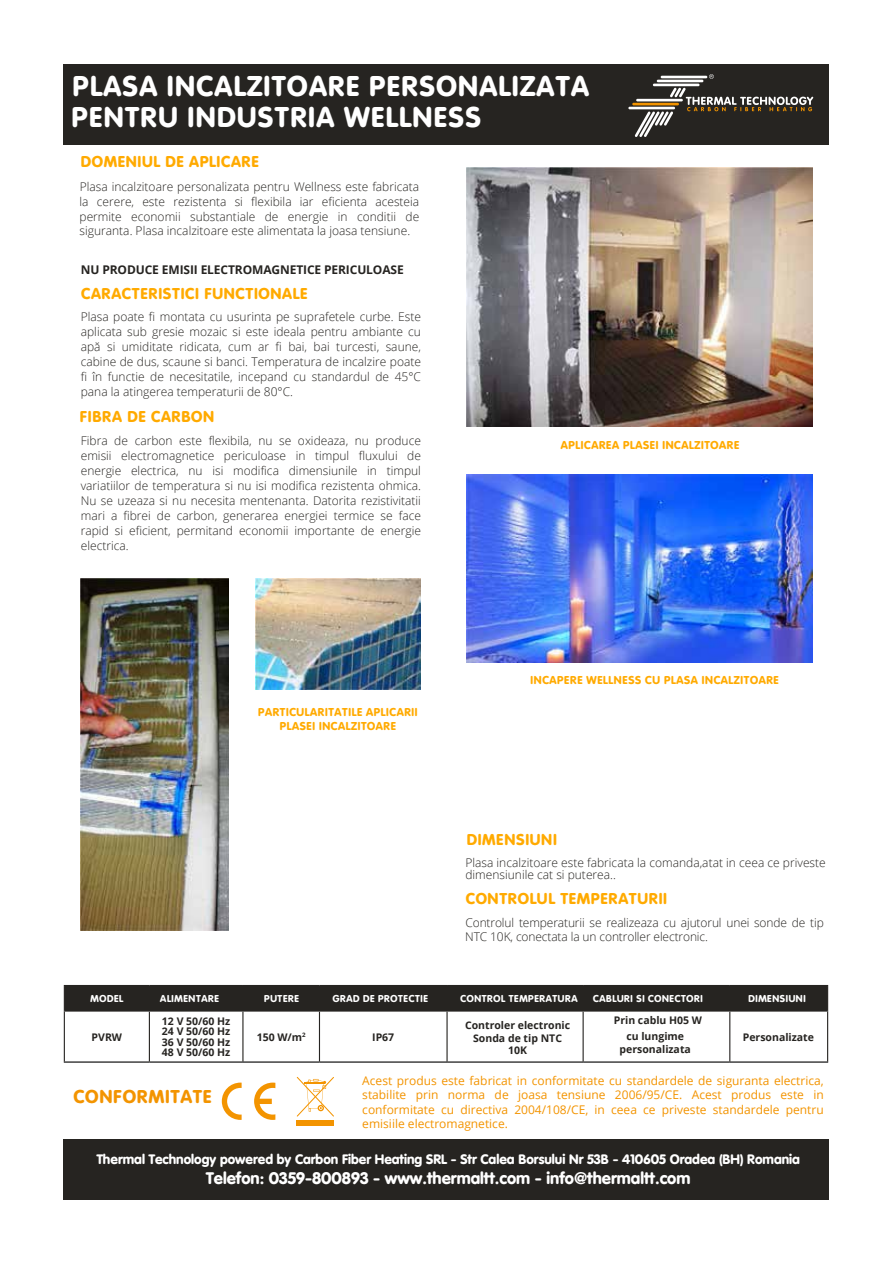
<style>
.page{position:relative;width:893px;height:1263px;background:#fff}
.page>*{position:absolute;margin:0;border:0;box-sizing:border-box;transform-origin:0 0}
.t1{font:30px/31.5px "VAG Round";color:#fff}
.t2{font:19.5px "VAG Round";color:#f39400}
.t3{font:16.5px "VAG Round";color:#fa0}
.t4{font:900 16.5px "VAG Rounded Std";color:#fff}
.t5{font:900 13.5px "VAG Rounded Std";color:#fff}
.t6{font:300 12px/15px "Open Sans";color:#262421;text-align:justify}
.t7{font:12px/14.4px "Open Sans";color:#f39400;text-align:justify}
.t8{font:12px/14.4px "VAG Round";color:#fa0;text-align:center}
.t9{font:700 12px "Open Sans";letter-spacing:-.01em;color:#262421}
.t10{font:700 10.5px/10.5px "Open Sans";color:#262421;text-align:center}
.t11{font:10.5px "VAG Round";color:#fff}
</style>
<div class="page">
<div style="left:64px;top:64px;width:765px;height:81px;background:#262421"></div>
<hr style="left:628px;top:107px;width:47px;height:2px;background:#fff">
<hr style="left:632px;top:103px;width:47px;height:2px;background:#f39400">
<hr style="left:653px;top:84px;width:46px;height:2px;background:#fff">
<hr style="left:657px;top:80px;width:46px;height:2px;background:#fff">
<hr style="left:661px;top:76px;width:46px;height:2px;background:#fff">
<svg style="left:709px;top:74px;width:5px;height:5px"></svg>
<svg style="left:635px;top:88px;width:178px;height:49px"></svg>
<img style="left:467px;top:168px;width:345px;height:259px">
<img style="left:467px;top:475px;width:345px;height:187px">
<img style="left:81px;top:578px;width:148px;height:352px">
<img style="left:255px;top:578px;width:166px;height:111px">
<svg style="left:222px;top:1082px;width:20px;height:38px"></svg>
<svg style="left:254px;top:1082px;width:21px;height:38px"></svg>
<svg style="left:297px;top:1077px;width:37px;height:39px"></svg>
<div style="left:297px;top:1120px;width:37px;height:5px;background:#f39400"></div>
<div style="left:64px;top:985px;width:764px;height:25px;background:#262421"></div>
<hr style="left:64px;top:1010px;width:85px;height:1px;background:#262421">
<hr style="left:64px;top:1011px;width:1px;height:50px;background:#262421">
<hr style="left:149px;top:1010px;width:94px;height:1px;background:#262421">
<hr style="left:149px;top:1011px;width:1px;height:50px;background:#262421">
<hr style="left:243px;top:1010px;width:76px;height:1px;background:#262421">
<hr style="left:242px;top:1011px;width:1px;height:50px;background:#262421">
<hr style="left:319px;top:1010px;width:128px;height:1px;background:#262421">
<hr style="left:319px;top:1011px;width:1px;height:50px;background:#262421">
<hr style="left:447px;top:1010px;width:136px;height:1px;background:#262421">
<hr style="left:446px;top:1011px;width:2px;height:50px;background:#262421">
<hr style="left:583px;top:1010px;width:147px;height:1px;background:#262421">
<hr style="left:583px;top:1011px;width:1px;height:50px;background:#262421">
<hr style="left:730px;top:1010px;width:98px;height:1px;background:#262421">
<hr style="left:729px;top:1011px;width:1px;height:50px;background:#262421">
<hr style="left:827px;top:1011px;width:1px;height:50px;background:#262421">
<hr style="left:64px;top:1061px;width:85px;height:1px;background:#000">
<hr style="left:149px;top:1061px;width:94px;height:1px;background:#000">
<hr style="left:243px;top:1061px;width:76px;height:1px;background:#000">
<hr style="left:319px;top:1061px;width:128px;height:1px;background:#000">
<hr style="left:447px;top:1061px;width:136px;height:1px;background:#000">
<hr style="left:583px;top:1061px;width:147px;height:1px;background:#000">
<hr style="left:730px;top:1061px;width:98px;height:1px;background:#000">
<div style="left:64px;top:1139px;width:765px;height:60px;background:#262421"></div>
<h1 class="t1" style="left:71px;top:70px;width:520px">PLASA INCALZITOARE PERSONALIZATA<br>PENTRU INDUSTRIA WELLNESS</h1>
<h3 class="t3" style="left:80px;top:152px;width:180px">DOMENIUL DE APLICARE</h3>
<p class="t6" style="left:80px;top:179px;width:341px">Plasa incalzitoare personalizata pentru Wellness este fabricata la cerere, este rezistenta si flexibila iar eficienta acesteia permite economii substantiale de energie in conditii de siguranta. Plasa incalzitoare este alimentata la joasa tensiune.</p>
<p class="t9" style="left:81px;top:261px;width:324px">NU PRODUCE EMISII ELECTROMAGNETICE PERICULOASE</p>
<h3 class="t3" style="left:81px;top:284px;width:229px">CARACTERISTICI FUNCTIONALE</h3>
<p class="t6" style="left:81px;top:309px;width:342px">Plasa poate fi montata cu usurinta pe suprafetele curbe. Este aplicata sub gresie mozaic si este ideala pentru ambiante cu apă si umiditate ridicata, cum ar fi bai, bai turcesti, saune, cabine de dus, scaune si banci. Temperatura de incalzire poate fi în functie de necesitatile, incepand cu standardul de 45°C pana la atingerea temperaturii de 80°C.</p>
<h3 class="t3" style="left:80px;top:407px;width:137px">FIBRA DE CARBON</h3>
<p class="t6" style="left:81px;top:433px;width:342px">Fibra de carbon este flexibila, nu se oxideaza, nu produce emisii electromagnetice periculoase in timpul fluxului de energie electrica, nu isi modifica dimensiunile in timpul variatiilor de temperatura si nu isi modifica rezistenta ohmica.<br>Nu se uzeaza si nu necesita mentenanta. Datorita rezistivitatii mari a fibrei de carbon, generarea energiei termice se face rapid si eficient, permitand economii importante de energie electrica.</p>
<p class="t8" style="left:560px;top:437px;width:181px">APLICAREA PLASEI INCALZITOARE</p>
<p class="t8" style="left:258px;top:704px;width:162px">PARTICULARITATILE APLICARII<br>PLASEI INCALZITOARE</p>
<p class="t8" style="left:530px;top:673px;width:250px">INCAPERE WELLNESS CU PLASA INCALZITOARE</p>
<h3 class="t3" style="left:466px;top:831px;width:92px">DIMENSIUNI</h3>
<p class="t6" style="left:465px;top:856px;width:362px;line-height:12.1px">Plasa incalzitoare este fabricata la comanda,atat in ceea ce priveste dimensiunile cat si puterea..</p>
<p class="t6" style="left:465px;top:916px;width:360px;line-height:13.5px">Controlul temperaturii se realizeaza cu ajutorul unei sonde de tip<br>NTC 10K, conectata la un controller electronic.</p>
<h3 class="t3" style="left:465px;top:889px;width:204px">CONTROLUL TEMPERATURII</h3>
<p class="t11" style="left:90px;top:993px;width:35px">MODEL</p>
<p class="t11" style="left:160px;top:993px;width:61px">ALIMENTARE</p>
<p class="t11" style="left:264px;top:993px;width:37px">PUTERE</p>
<p class="t11" style="left:332px;top:993px;width:97px">GRAD DE PROTECTIE</p>
<p class="t11" style="left:460px;top:993px;width:119px">CONTROL TEMPERATURA</p>
<p class="t11" style="left:593px;top:993px;width:112px">CABLURI SI CONECTORI</p>
<p class="t11" style="left:748px;top:993px;width:59px">DIMENSIUNI</p>
<p class="t10" style="left:92px;top:1031px;width:32px">PVRW</p>
<p class="t10" style="left:257px;top:1031px;width:50px">150 W/m<sup>2</sup></p>
<p class="t10" style="left:372px;top:1031px;width:24px">IP67</p>
<p class="t10" style="left:465px;top:1019px;width:107px;line-height:12.6px">Controler electronic<br>Sonda de tip NTC<br>10K</p>
<p class="t10" style="left:614px;top:1012px;width:90px;line-height:15.6px">Prin cablu H05 W cu lungime</p>
<p class="t10" style="left:162px;top:1015px;width:70px;text-align:justify">12 V 50/60 Hz 24 V 50/60 Hz 36 V 50/60 Hz 48 V 50/60 Hz</p>
<p class="t10" style="left:743px;top:1031px;width:73px">Personalizate</p>
<p class="t10" style="left:619px;top:1044px;width:73px">personalizata</p>
<h2 class="t2" style="left:73px;top:1085px;width:140px">CONFORMITATE</h2>
<p class="t7" style="left:362px;top:1073px;width:463px">Acest produs este fabricat in conformitate cu standardele de siguranta electrica, stabilite prin norma de joasa tensiune 2006/95/CE. Acest produs este in conformitate cu directiva 2004/108/CE, in ceea ce priveste standardele pentru emisiile electromagnetice.</p>
<p class="t5" style="left:97px;top:1151px;width:705px">Thermal Technology powered by Carbon Fiber Heating SRL - Str Calea Borsului Nr 53B - 410605 Oradea (BH) Romania</p>
<h3 class="t4" style="left:206px;top:1168px;width:486px">Telefon: 0359-800893 - www.thermaltt.com - info@thermaltt.com</h3>
</div>
